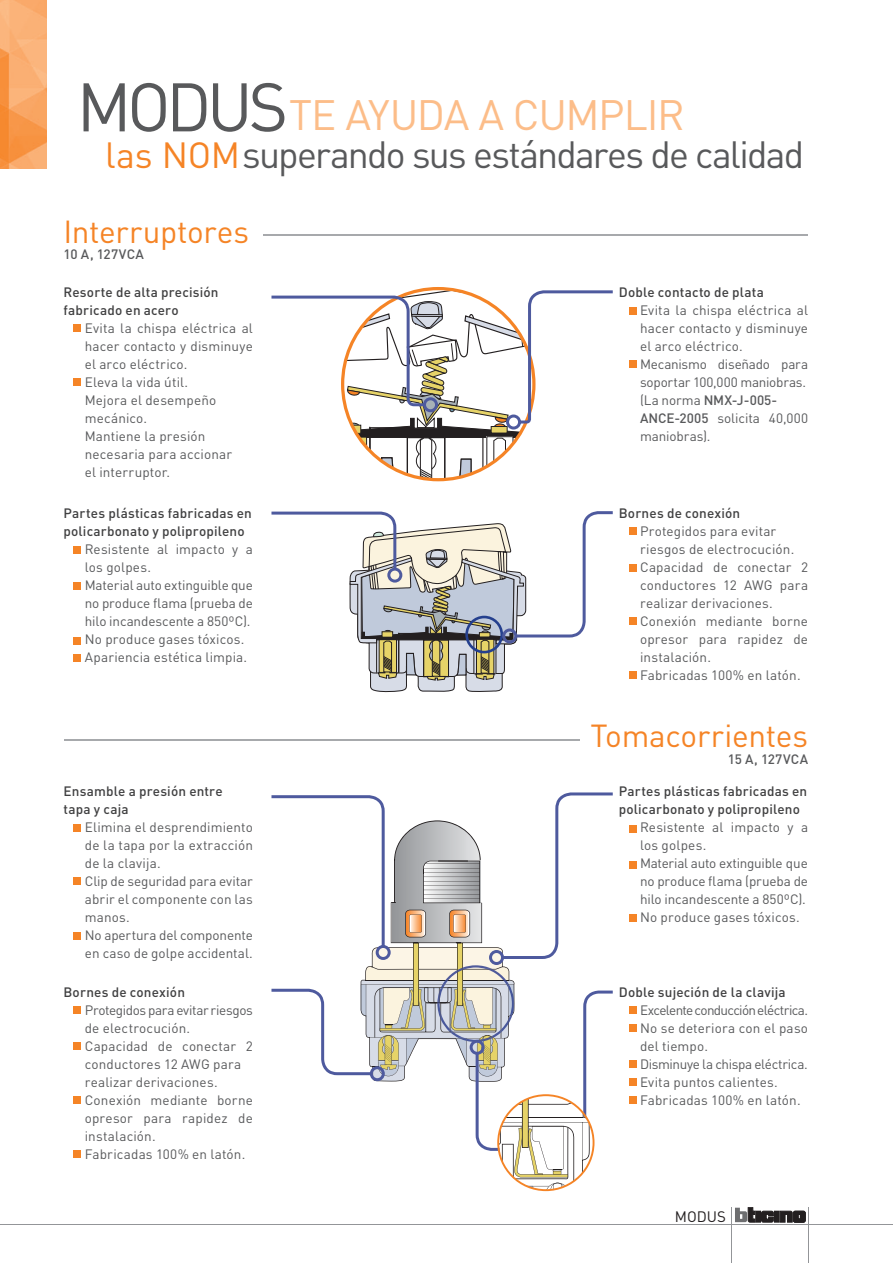
<style>
.page{position:relative;width:893px;height:1263px;background:#fff}
.page>*{position:absolute;margin:0;border:0;box-sizing:border-box;transform-origin:0 0}
.t1{font:67.5px "DIN Pro";letter-spacing:-.07em;color:#58595b}
.t2{font:42px "DIN Pro";letter-spacing:-.03em;color:#fcbd89}
.t3{font:37.5px "DIN Pro";letter-spacing:-.05em;color:#58595b}
.t4{font:31.5px "DIN Pro";letter-spacing:-.01em;color:#f58426}
.t5{font:15px "DIN";color:#231f20}
.t6{font:13.5px/18px "DIN Pro";letter-spacing:.01em;color:#58595b}
.t7{font:500 13.5px/18px "DIN Pro";letter-spacing:.01em;color:#404041}
.t8{font:500 13.5px "DIN Pro";letter-spacing:.015em;color:#58595b}
.s1{font-size:36px;color:#f58426}
.s2{font-weight:500}
</style>
<div class="page">
<img style="left:0;top:0;width:46px;height:168px">
<hr style="left:731px;top:1208px;width:1px;height:55px;background:#939598">
<hr style="left:807px;top:1208px;width:1px;height:55px;background:#939598">
<div style="left:755px;top:1211px;width:5px;height:11px;background:#231f20"></div>
<div style="left:755px;top:1211px;width:5px;height:11px;border:1px solid #231f20"></div>
<div style="left:774px;top:1211px;width:5px;height:11px;background:#231f20"></div>
<svg style="left:780px;top:1211px;width:25px;height:11px"></svg>
<svg style="left:735px;top:1208px;width:20px;height:14px"></svg>
<svg style="left:761px;top:1211px;width:12px;height:11px"></svg>
<hr style="left:0;top:1224px;width:892px;height:1px;background:#939598">
<div style="left:74px;top:1006px;width:7px;height:7px;background:#f58426"></div>
<div style="left:74px;top:1042px;width:7px;height:8px;background:#f58426"></div>
<div style="left:74px;top:1096px;width:7px;height:7px;background:#f58426"></div>
<div style="left:74px;top:1150px;width:7px;height:7px;background:#f58426"></div>
<div style="left:73px;top:824px;width:8px;height:7px;background:#f58426"></div>
<div style="left:73px;top:878px;width:8px;height:7px;background:#f58426"></div>
<div style="left:73px;top:932px;width:8px;height:7px;background:#f58426"></div>
<div style="left:629px;top:825px;width:7px;height:7px;background:#f58426"></div>
<div style="left:629px;top:861px;width:7px;height:7px;background:#f58426"></div>
<div style="left:629px;top:915px;width:7px;height:7px;background:#f58426"></div>
<div style="left:629px;top:1006px;width:7px;height:8px;background:#f58426"></div>
<div style="left:629px;top:1024px;width:7px;height:8px;background:#f58426"></div>
<div style="left:629px;top:1061px;width:7px;height:7px;background:#f58426"></div>
<div style="left:629px;top:1078px;width:7px;height:8px;background:#f58426"></div>
<div style="left:629px;top:1096px;width:7px;height:8px;background:#f58426"></div>
<div style="left:73px;top:324px;width:8px;height:7px;background:#f58426"></div>
<div style="left:629px;top:307px;width:7px;height:7px;background:#f58426"></div>
<div style="left:629px;top:527px;width:7px;height:7px;background:#f58426"></div>
<div style="left:629px;top:361px;width:7px;height:7px;background:#f58426"></div>
<div style="left:629px;top:564px;width:7px;height:7px;background:#f58426"></div>
<div style="left:629px;top:618px;width:7px;height:7px;background:#f58426"></div>
<div style="left:629px;top:672px;width:7px;height:7px;background:#f58426"></div>
<div style="left:73px;top:546px;width:8px;height:7px;background:#f58426"></div>
<div style="left:73px;top:379px;width:8px;height:7px;background:#f58426"></div>
<div style="left:73px;top:582px;width:8px;height:8px;background:#f58426"></div>
<div style="left:73px;top:637px;width:8px;height:7px;background:#f58426"></div>
<svg style="left:271px;top:511px;width:341px;height:182px"></svg>
<svg style="left:271px;top:289px;width:341px;height:191px"></svg>
<div style="left:73px;top:654px;width:8px;height:7px;background:#f58426"></div>
<svg style="left:271px;top:792px;width:341px;height:399px"></svg>
<hr style="left:64px;top:739px;width:515px;height:2px;background:#a7a9ac">
<hr style="left:263px;top:234px;width:545px;height:2px;background:#a7a9ac">
<h1 class="t1" style="left:77px;top:83px;width:213px">MODUS</h1>
<h2 class="t2" style="left:289px;top:100px;width:397px">TE AYUDA A CUMPLIR</h2>
<h3 class="t3" style="left:105px;top:142px;width:700px"><span class="s1">las NOM</span>superando sus estándares de calidad</h3>
<h3 class="t4" style="left:63px;top:220px;width:187px">Interruptores</h3>
<p class="t8" style="left:64px;top:249px;width:82px">10 A, 127VCA</p>
<p class="t7" style="left:63px;top:285px;width:156px">Resorte de alta precisión fabricado en acero</p>
<p class="t6" style="left:85px;top:321px;width:170px">Evita la chispa eléctrica al hacer contacto y disminuye el arco eléctrico.<br>Eleva la vida útil.<br>Mejora el desempeño mecánico.<br>Mantiene la presión necesaria para accionar<br>el interruptor.</p>
<p class="t7" style="left:63px;top:506px;width:190px">Partes plásticas fabricadas en policarbonato y polipropileno</p>
<p class="t6" style="left:85px;top:542px;width:170px">Resistente al impacto y a los golpes.<br>Material auto extinguible que no produce flama (prueba de hilo incandescente a 850ºC).<br>No produce gases tóxicos.<br>Apariencia estética limpia.</p>
<p class="t7" style="left:64px;top:784px;width:160px">Ensamble a presión entre tapa y caja</p>
<p class="t6" style="left:85px;top:820px;width:170px">Elimina el desprendimiento de la tapa por la extracción de la clavija.<br>Clip de seguridad para evitar abrir el componente con las manos.<br>No apertura del componente en caso de golpe accidental.</p>
<p class="t7" style="left:63px;top:984px;width:123px">Bornes de conexión</p>
<p class="t6" style="left:85px;top:1002px;width:170px">Protegidos para evitar riesgos de electrocución.<br>Capacidad de conectar 2 conductores 12 AWG para realizar derivaciones.<br>Conexión mediante borne opresor para rapidez de instalación.<br>Fabricadas 100% en latón.</p>
<p class="t7" style="left:618px;top:285px;width:147px">Doble contacto de plata</p>
<p class="t6" style="left:640px;top:303px;width:169px">Evita la chispa eléctrica al hacer contacto y disminuye el arco eléctrico.<br>Mecanismo diseñado para soportar 100,000 maniobras. (La norma <span class="s2">NMX-J-005-<br>ANCE-2005</span> solicita 40,000 maniobras).</p>
<p class="t7" style="left:618px;top:506px;width:123px">Bornes de conexión</p>
<p class="t6" style="left:640px;top:524px;width:169px">Protegidos para evitar riesgos de electrocución.<br>Capacidad de conectar 2 conductores 12 AWG para realizar derivaciones.<br>Conexión mediante borne opresor para rapidez de instalación.<br>Fabricadas 100% en latón.</p>
<h3 class="t4" style="left:590px;top:724px;width:219px">Tomacorrientes</h3>
<p class="t8" style="left:727px;top:754px;width:82px">15 A, 127VCA</p>
<p class="t7" style="left:618px;top:784px;width:190px">Partes plásticas fabricadas en policarbonato y polipropileno</p>
<p class="t6" style="left:640px;top:820px;width:169px">Resistente al impacto y a los golpes.<br>Material auto extinguible que no produce flama (prueba de hilo incandescente a 850ºC).<br>No produce gases tóxicos.</p>
<p class="t7" style="left:618px;top:984px;width:168px">Doble sujeción de la clavija</p>
<p class="t6" style="left:640px;top:1002px;width:169px">Excelente conducción eléctrica.<br>No se deteriora con el paso del tiempo.<br>Disminuye la chispa eléctrica.<br>Evita puntos calientes.<br>Fabricadas 100% en latón.</p>
<p class="t5" style="left:674px;top:1211px;width:53px">MODUS</p>
</div>
